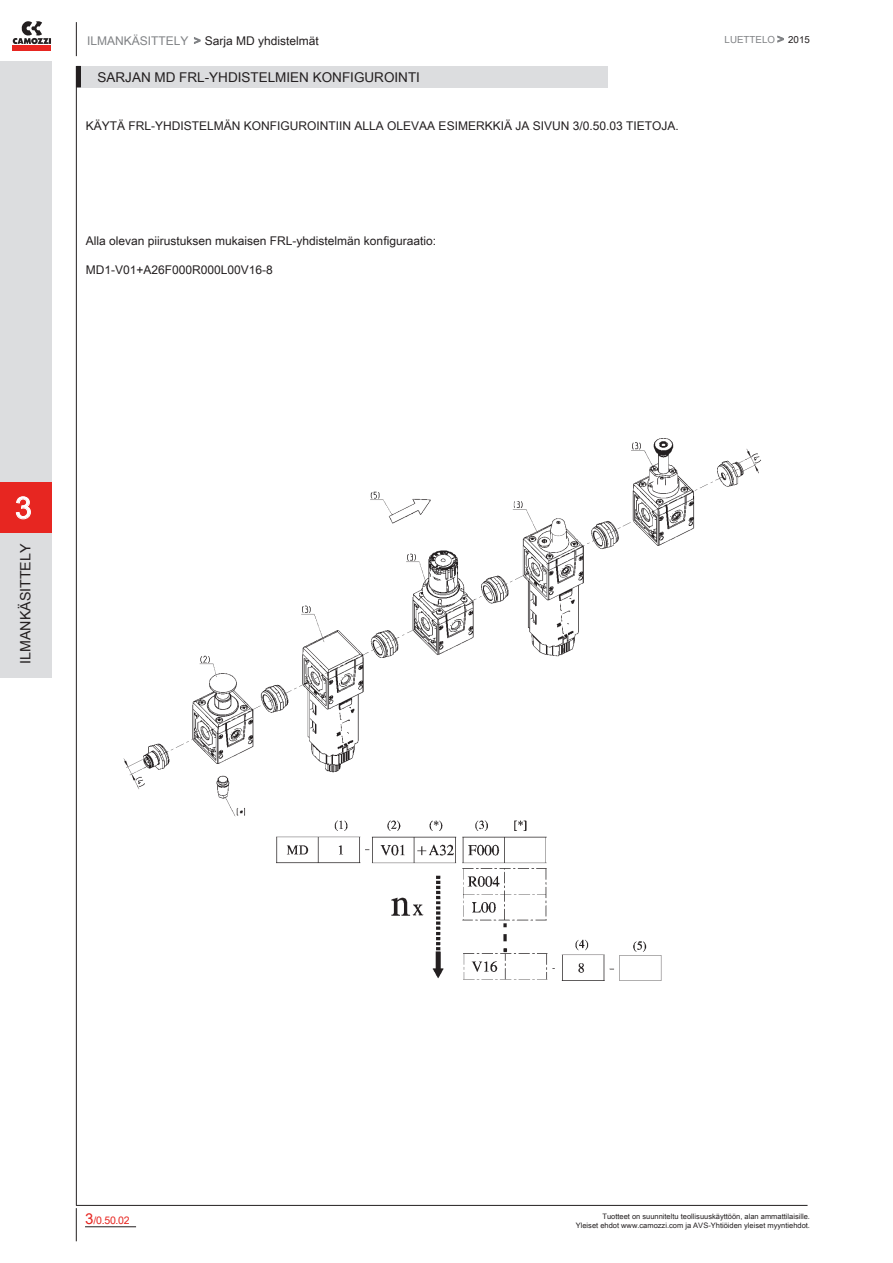
<style>
.page{position:relative;width:893px;height:1263px;background:#fff}
.page>*{position:absolute;margin:0;border:0;box-sizing:border-box;transform-origin:0 0}
.t1{font:30px "Arial Unicode MS";color:#fff}
.t2{font:14.25px "Arial Unicode MS";color:#231f20}
.t3{font:13.5px "Arial Unicode MS";color:#231f20}
.t4{font:12px "Arial Unicode MS";color:#231f20}
.t5{font:10.5px "Arial Unicode MS";color:#e72621}
.t6{font:9.75px "Arial Unicode MS";color:#808285}
.t7{font:7.5px/9px "Arial Unicode MS";color:#231f20;text-align:right}
.s1{color:#808285}
.s2{font-size:12px}
.s3{color:#231f20}
.s4{font-size:15px}
</style>
<div class="page">
<svg style="left:13px;top:21px;width:38px;height:24px"></svg>
<div style="left:13px;top:45px;width:38px;height:5px;background:#e72621"></div>
<hr style="left:76px;top:1208px;width:1px;height:33px;background:#231f20">
<div style="left:0;top:62px;width:51px;height:616px;background:#dcdddf"></div>
<hr style="left:76px;top:22px;width:1px;height:34px;background:#231f20">
<hr style="left:85px;top:1226px;width:51px;height:1px;background:#231f20">
<div style="left:0;top:483px;width:51px;height:50px;background:#e72621"></div>
<svg style="left:16px;top:496px;width:15px;height:23px"></svg>
<svg style="left:194px;top:37px;width:7px;height:7px"></svg>
<svg style="left:777px;top:36px;width:7px;height:7px"></svg>
<hr style="left:76px;top:66px;width:1px;height:1139px;background:#231f20">
<hr style="left:76px;top:1205px;width:731px;height:1px;background:#231f20">
<div style="left:77px;top:66px;width:530px;height:21px;background:#dcdddf"></div>
<hr style="left:77px;top:66px;width:3px;height:21px;background:#231f20">
<div style="left:76px;top:66px;width:5px;height:21px;border:1px solid #231f20"></div>
<img style="left:123px;top:438px;width:638px;height:543px">
<svg style="left:76px;top:66px;width:1px;height:21px"></svg>
<p class="t4" style="left:87px;top:32px;width:233px"><span class="s1">ILMANKÄSITTELY &gt;</span> Sarja MD yhdistelmät</p>
<p class="t6" style="left:725px;top:32px;width:87px">LUETTELO <span class="s2">&gt;</span> <span class="s3">2015</span></p>
<p class="t3" style="left:98px;top:67px;width:324px">SARJAN MD FRL-YHDISTELMIEN KONFIGUROINTI</p>
<p class="t4" style="left:86px;top:117px;width:594px">KÄYTÄ FRL-YHDISTELMÄN KONFIGUROINTIIN ALLA OLEVAA ESIMERKKIÄ JA SIVUN 3/0.50.03 TIETOJA.</p>
<p class="t4" style="left:86px;top:232px;width:352px">Alla olevan piirustuksen mukaisen FRL-yhdistelmän konfiguraatio:</p>
<p class="t4" style="left:86px;top:261px;width:189px">MD1-V01+A26F000R000L00V16-8</p>
<h1 class="t1" style="left:15px;top:486px;width:18px">3</h1>
<p class="t2" style="left:15px;top:664px;width:122px;rotate:-90deg">ILMANKÄSITTELY</p>
<p class="t5" style="left:85px;top:1212px;width:46px"><span class="s4">3</span>/0.50.02</p>
<p class="t7" style="left:576px;top:1212px;width:236px">Tuotteet on suunniteltu teollisuuskäyttöön, alan ammattilaisille.<br>Yleiset ehdot www.camozzi.com ja AVS-Yhtiöiden yleiset myyntiehdot.</p>
</div>
